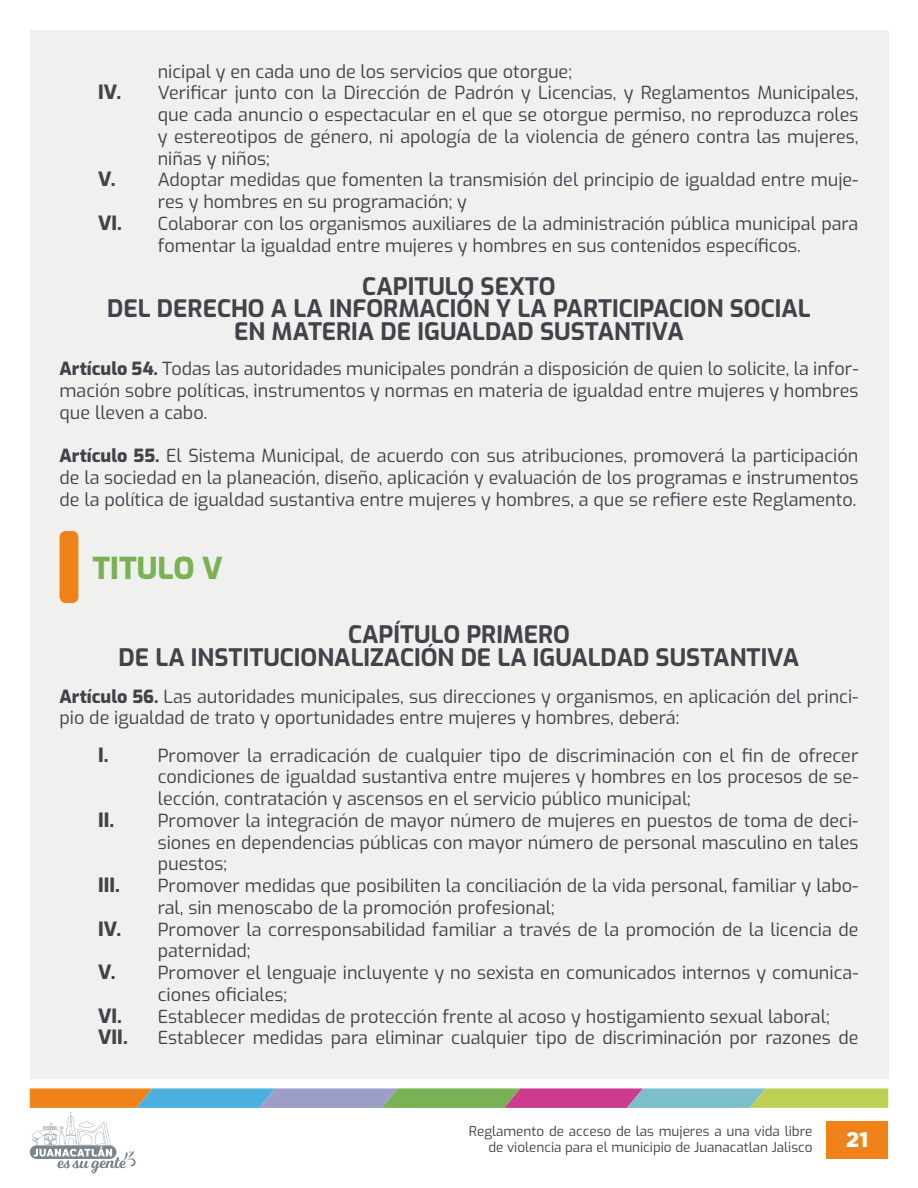
<style>
.page{position:relative;width:918px;height:1188px;background:#fff}
.page>*{position:absolute;margin:0;border:0;box-sizing:border-box;transform-origin:0 0}
.t1{font:800 30px "Exo";color:#79b253}
.t2{font:700 24px/22.5px "Exo";color:#41424a;text-align:center}
.t3{font:900 21px "Gotham";color:#fff}
.t4{font:800 19.5px "Exo";color:#41424a}
.t5{font:18px/21.8px "Exo";color:#41424a;text-align:justify}
.t6{font:13.5px/16.2px "Exo";color:#41424a;text-align:right}
.s1{font-weight:800;font-size:19.5px}
.s2{font-weight:800}
</style>
<div class="page">
<div style="left:30px;top:30px;width:858px;height:1049px;background:#f0f0ef"></div>
<svg style="left:30px;top:1088px;width:858px;height:85px"></svg>
<div style="left:60px;top:531px;width:18px;height:72px;background:#f0821a;border-radius:6px"></div>
<p class="t5" style="left:158px;top:59px;width:416px">nicipal y en cada uno de los servicios que otorgue;</p>
<p class="t5" style="left:98px;top:81px;width:762px"><span class="s1">IV.</span> Verificar junto con la Dirección de Padrón y Licencias, y Reglamentos Municipales,</p>
<p class="t5" style="left:158px;top:103px;width:702px">que cada anuncio o espectacular en el que se otorgue permiso, no reproduzca roles</p>
<p class="t5" style="left:158px;top:125px;width:702px">y estereotipos de género, ni apología de la violencia de género contra las mujeres,</p>
<p class="t5" style="left:158px;top:146px;width:113px">niñas y niños;</p>
<p class="t5" style="left:98px;top:168px;width:762px"><span class="s1">V.</span> Adoptar medidas que fomenten la transmisión del principio de igualdad entre muje-</p>
<p class="t5" style="left:158px;top:190px;width:311px">res y hombres en su programación; y</p>
<p class="t5" style="left:98px;top:212px;width:762px"><span class="s1">VI.</span> Colaborar con los organismos auxiliares de la administración pública municipal para</p>
<p class="t5" style="left:158px;top:233px;width:644px">fomentar la igualdad entre mujeres y hombres en sus contenidos específicos.</p>
<h2 class="t2" style="left:107px;top:274px;width:705px">CAPITULO SEXTO<br>DEL DERECHO A LA INFORMACIÓN Y LA PARTICIPACION SOCIAL<br>EN MATERIA DE IGUALDAD SUSTANTIVA</h2>
<p class="t5" style="left:60px;top:357px;width:801px"><span class="s2">Artículo 54.</span> Todas las autoridades municipales pondrán a disposición de quien lo solicite, la infor&shy;mación sobre políticas, instrumentos y normas en materia de igualdad entre mujeres y hombres que lleven a cabo.</p>
<p class="t5" style="left:60px;top:444px;width:800px"><span class="s2">Artículo 55.</span> El Sistema Municipal, de acuerdo con sus atribuciones, promoverá la participación de la sociedad en la planeación, diseño, aplicación y evaluación de los programas e instrumentos de la política de igualdad sustantiva entre mujeres y hombres, a que se refiere este Reglamento.</p>
<h1 class="t1" style="left:92px;top:547px;width:132px">TITULO V</h1>
<h2 class="t2" style="left:119px;top:622px;width:682px">CAPÍTULO PRIMERO<br>DE LA INSTITUCIONALIZACIÓN DE LA IGUALDAD SUSTANTIVA</h2>
<p class="t5" style="left:60px;top:685px;width:800px"><span class="s2">Artículo 56.</span> Las autoridades municipales, sus direcciones y organismos, en aplicación del princi&shy;pio de igualdad de trato y oportunidades entre mujeres y hombres, deberá:</p>
<p class="t4" style="left:98px;top:740px;width:12px">I.</p>
<p class="t5" style="left:158px;top:743px;width:702px">Promover la erradicación de cualquier tipo de discriminación con el fin de ofrecer</p>
<p class="t5" style="left:158px;top:765px;width:702px">condiciones de igualdad sustantiva entre mujeres y hombres en los procesos de se-</p>
<p class="t5" style="left:158px;top:787px;width:535px">lección, contratación y ascensos en el servicio público municipal;</p>
<p class="t5" style="left:98px;top:809px;width:762px"><span class="s1">II.</span> Promover la integración de mayor número de mujeres en puestos de toma de deci-</p>
<p class="t5" style="left:158px;top:830px;width:702px">siones en dependencias públicas con mayor número de personal masculino en tales</p>
<p class="t5" style="left:158px;top:852px;width:71px">puestos;</p>
<p class="t4" style="left:98px;top:871px;width:23px">III.</p>
<p class="t5" style="left:158px;top:874px;width:702px">Promover medidas que posibiliten la conciliación de la vida personal, familiar y labo-</p>
<p class="t5" style="left:158px;top:896px;width:399px">ral, sin menoscabo de la promoción profesional;</p>
<p class="t5" style="left:98px;top:917px;width:762px"><span class="s1">IV.</span> Promover la corresponsabilidad familiar a través de la promoción de la licencia de</p>
<p class="t5" style="left:158px;top:939px;width:94px">paternidad;</p>
<p class="t5" style="left:98px;top:961px;width:762px"><span class="s1">V.</span> Promover el lenguaje incluyente y no sexista en comunicados internos y comunica-</p>
<p class="t5" style="left:158px;top:983px;width:131px">ciones oficiales;</p>
<p class="t5" style="left:98px;top:1004px;width:733px"><span class="s1">VI.</span> Establecer medidas de protección frente al acoso y hostigamiento sexual laboral;</p>
<p class="t4" style="left:98px;top:1023px;width:31px">VII.</p>
<p class="t5" style="left:158px;top:1026px;width:702px">Establecer medidas para eliminar cualquier tipo de discriminación por razones de</p>
<p class="t6" style="left:469px;top:1123px;width:345px">Reglamento de acceso de las mujeres a una vida libre de violencia para el municipio de Juanacatlan Jalisco</p>
<p class="t3" style="left:846px;top:1127px;width:23px">21</p>
</div>
